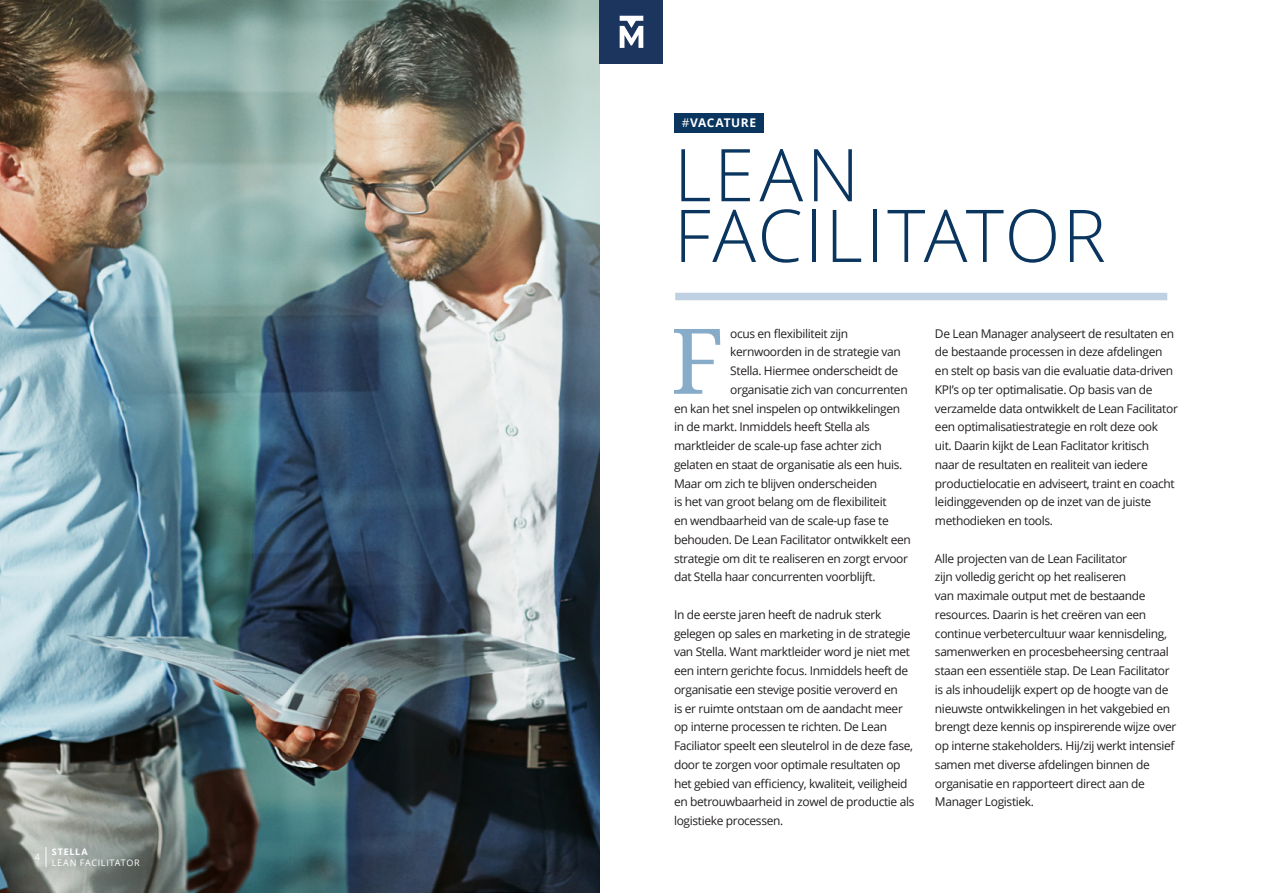
<style>
.page{position:relative;width:1263px;height:893px;background:#fff}
.page>*{position:absolute;margin:0;border:0;box-sizing:border-box;transform-origin:0 0}
.t1{font:90.75px "Droid Serif";color:#87acca}
.Page_header_kopie{font:300 72.9px/60.8px "Open Sans";letter-spacing:.03em;color:#0a355e}
.t2{font:12px/18.8px "Open Sans";letter-spacing:-.03em;color:#231f20}
.t3{font:700 12px "Open Sans";letter-spacing:.045em;color:#fff}
.t4{font:9px "Open Sans";letter-spacing:.08em;color:#fff}
.t5{font:700 9px "Open Sans";letter-spacing:.085em;color:#fff}
.s1{font-weight:400}
</style>
<div class="page">
<img style="left:0;top:0;width:600px;height:893px">
<div style="left:674px;top:113px;width:90px;height:19px;background:#0a355e"></div>
<div style="left:675px;top:293px;width:492px;height:7px;background:#bed0e2"></div>
<div style="left:600px;top:0;width:63px;height:64px;background:#1c355e"></div>
<svg style="left:620px;top:16px;width:23px;height:32px"></svg>
<svg style="left:46px;top:847px;width:1px;height:20px"></svg>
<p class="t4" style="left:35px;top:851px;width:7px">4</p>
<p class="t5" style="left:52px;top:846px;width:37px">STELLA</p>
<p class="t4" style="left:52px;top:856px;width:89px">LEAN FACILITATOR</p>
<p class="t3" style="left:682px;top:114px;width:76px"><span class="s1">#</span>VACATURE</p>
<p class="Page_header_kopie" style="left:674px;top:142px;width:433px">LEAN<br>FACILITATOR</p>
<p class="t1" style="left:670px;top:309px;width:55px">F</p>
<p class="t2" style="left:730px;top:323px;width:119px">ocus en flexibiliteit zijn</p>
<p class="t2" style="left:730px;top:342px;width:172px">kernwoorden in de strategie van</p>
<p class="t2" style="left:730px;top:361px;width:170px">Stella. Hiermee onderscheidt de</p>
<p class="t2" style="left:730px;top:380px;width:179px">organisatie zich van concurrenten</p>
<p class="t2" style="left:674px;top:398px;width:228px">en kan het snel inspelen op ontwikkelingen</p>
<p class="t2" style="left:674px;top:417px;width:197px">in de markt. Inmiddels heeft Stella als</p>
<p class="t2" style="left:674px;top:436px;width:209px">marktleider de scale-up fase achter zich</p>
<p class="t2" style="left:674px;top:455px;width:230px">gelaten en staat de organisatie als een huis.</p>
<p class="t2" style="left:674px;top:473px;width:205px">Maar om zich te blijven onderscheiden</p>
<p class="t2" style="left:674px;top:492px;width:214px">is het van groot belang om de flexibiliteit</p>
<p class="t2" style="left:674px;top:511px;width:216px">en wendbaarheid van de scale-up fase te</p>
<p class="t2" style="left:674px;top:530px;width:238px">behouden. De Lean Facilitator ontwikkelt een</p>
<p class="t2" style="left:674px;top:548px;width:236px">strategie om dit te realiseren en zorgt ervoor</p>
<p class="t2" style="left:674px;top:567px;width:203px">dat Stella haar concurrenten voorblijft.</p>
<p class="t2" style="left:674px;top:605px;width:242px">In de eerste jaren heeft de nadruk sterk gelegen op sales en marketing in de strategie van Stella. Want marktleider word je niet met een intern gerichte focus. Inmiddels heeft de organisatie een stevige positie veroverd en<br>is er ruimte ontstaan om de aandacht meer op interne processen te richten. De Lean Faciliator speelt een sleutelrol in de deze fase, door te zorgen voor optimale resultaten op het gebied van efficiency, kwaliteit, veiligheid en betrouwbaarheid in zowel de productie als logistieke processen.</p>
<p class="t2" style="left:935px;top:323px;width:244px">De Lean Manager analyseert de resultaten en de bestaande processen in deze afdelingen en stelt op basis van die evaluatie data-driven KPI’s op ter optimalisatie. Op basis van de verzamelde data ontwikkelt de Lean Facilitator een optimalisatiestrategie en rolt deze ook<br>uit. Daarin kijkt de Lean Faclitator kritisch<br>naar de resultaten en realiteit van iedere productielocatie en adviseert, traint en coacht leidinggevenden op de inzet van de juiste methodieken en tools.</p>
<p class="t2" style="left:935px;top:548px;width:243px">Alle projecten van de Lean Facilitator<br>zijn volledig gericht op het realiseren<br>van maximale output met de bestaande resources. Daarin is het creëren van een continue verbetercultuur waar kennisdeling, samenwerken en procesbeheersing centraal staan een essentiële stap. De Lean Facilitator is als inhoudelijk expert op de hoogte van de nieuwste ontwikkelingen in het vakgebied en brengt deze kennis op inspirerende wijze over op interne stakeholders. Hij/zij werkt intensief samen met diverse afdelingen binnen de organisatie en rapporteert direct aan de Manager Logistiek.</p>
</div>
